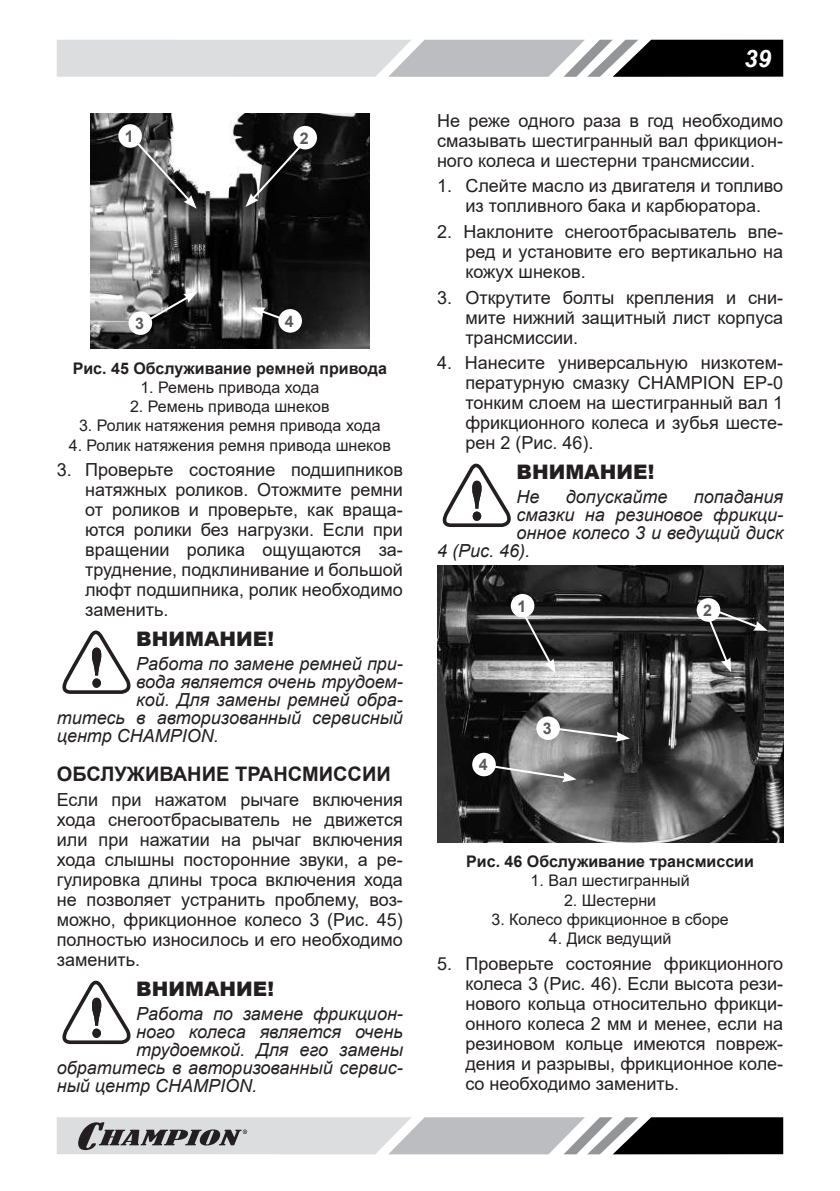
<style>
.page{position:relative;width:840px;height:1191px;background:#fff}
.page>*{position:absolute;margin:0;border:0;box-sizing:border-box;transform-origin:0 0}
.t1{font:italic 700 24px "Arial";color:#fff}
.t2{font:900 20px "Arial";color:#231f20}
.t3{font:700 20px "Arial";color:#231f20}
.t4{font:18px/20px "Arial";color:#231f20;text-align:justify}
.t5{font:italic 18px "Arial";color:#231f20}
.t6{font:16px "Arial";color:#231f20}
.t7{font:700 16px "Arial";color:#231f20}
.t8{font:700 16px "Arial";color:#57585a}
</style>
<div class="page">
<svg style="left:57px;top:40px;width:725px;height:37px;background:#a7a8aa"></svg>
<svg style="left:57px;top:1117px;width:725px;height:37px;background:#9c9d9e"></svg>
<img style="left:90px;top:113px;width:279px;height:236px">
<svg style="left:132px;top:137px;width:64px;height:72px"></svg>
<svg style="left:245px;top:135px;width:66px;height:72px;background:#303030"></svg>
<svg style="left:132px;top:291px;width:66px;height:39px;background:#535353"></svg>
<svg style="left:251px;top:307px;width:43px;height:18px"></svg>
<div style="left:118px;top:124px;width:24px;height:24px;background:#fff;border-radius:50%"></div>
<div style="left:293px;top:126px;width:24px;height:23px;background:#fff;border-radius:50%"></div>
<div style="left:128px;top:311px;width:24px;height:24px;background:#fff;border-radius:50%"></div>
<div style="left:278px;top:309px;width:24px;height:24px;background:#fff;border-radius:50%"></div>
<svg style="left:62px;top:630px;width:69px;height:64px"></svg>
<svg style="left:62px;top:980px;width:69px;height:64px"></svg>
<svg style="left:442px;top:463px;width:69px;height:64px"></svg>
<img style="left:437px;top:565px;width:345px;height:277px">
<svg style="left:517px;top:605px;width:38px;height:68px;background:#505050"></svg>
<svg style="left:703px;top:604px;width:64px;height:68px;background:#353535"></svg>
<div style="left:510px;top:594px;width:24px;height:23px;background:#fff;border-radius:50%"></div>
<div style="left:696px;top:598px;width:23px;height:24px;background:#fff;border-radius:50%"></div>
<svg style="left:550px;top:726px;width:79px;height:16px"></svg>
<svg style="left:481px;top:762px;width:95px;height:20px;background:#7a7a7a"></svg>
<div style="left:536px;top:716px;width:23px;height:24px;background:#fff;border-radius:50%"></div>
<div style="left:472px;top:752px;width:23px;height:24px;background:#fff;border-radius:50%"></div>
<p class="t8" style="left:125px;top:125px;width:10px">1</p>
<p class="t8" style="left:300px;top:127px;width:10px">2</p>
<p class="t8" style="left:135px;top:312px;width:10px">3</p>
<p class="t8" style="left:285px;top:310px;width:10px">4</p>
<p class="t7" style="left:73px;top:357px;width:315px">Рис. 45 Обслуживание ремней привода</p>
<p class="t6" style="left:140px;top:376px;width:180px">1. Ремень привода хода</p>
<p class="t6" style="left:130px;top:395px;width:201px">2. Ремень привода шнеков</p>
<p class="t6" style="left:79px;top:414px;width:303px">3. Ролик натяжения ремня привода хода</p>
<p class="t6" style="left:69px;top:434px;width:323px">4. Ролик натяжения ремня привода шнеков</p>
<p class="t4" style="left:85px;top:460px;width:319px;text-indent:-28px">3. Проверьте состояние подшипников натяжных роликов. Отожмите ремни от роликов и проверьте, как враща&shy;ются ролики без нагрузки. Если при вращении ролика ощущаются за&shy;труднение, подклинивание и большой люфт подшипника, ролик необходимо заменить.</p>
<p class="t2" style="left:136px;top:624px;width:139px">ВНИМАНИЕ!</p>
<p class="t5" style="left:136px;top:651px;width:268px">Работа по замене ремней при-</p>
<p class="t5" style="left:136px;top:669px;width:268px">вода является очень трудоем-</p>
<p class="t5" style="left:136px;top:687px;width:268px">кой. Для замены ремней обра-</p>
<p class="t5" style="left:57px;top:705px;width:347px">титесь в авторизованный сервисный</p>
<p class="t5" style="left:57px;top:723px;width:164px">центр CHAMPION.</p>
<p class="t3" style="left:57px;top:759px;width:335px">ОБСЛУЖИВАНИЕ ТРАНСМИССИИ</p>
<p class="t4" style="left:57px;top:790px;width:347px">Если при нажатом рычаге включения хода снегоотбрасыватель не движется или при нажатии на рычаг включения хода слышны посторонние звуки, а ре&shy;гулировка длины троса включения хода не позволяет устранить проблему, воз&shy;можно, фрикционное колесо 3 (Рис. 45) полностью износилось и его необходимо заменить.</p>
<p class="t2" style="left:136px;top:974px;width:139px">ВНИМАНИЕ!</p>
<p class="t5" style="left:136px;top:1001px;width:268px">Работа по замене фрикцион-</p>
<p class="t5" style="left:136px;top:1019px;width:268px">ного колеса является очень</p>
<p class="t5" style="left:136px;top:1037px;width:268px">трудоемкой. Для его замены</p>
<p class="t5" style="left:57px;top:1055px;width:347px">обратитесь в авторизованный сервис-</p>
<p class="t5" style="left:57px;top:1073px;width:202px">ный центр CHAMPION.</p>
<h1 class="t1" style="left:743px;top:42px;width:28px">39</h1>
<p class="t4" style="left:437px;top:110px;width:347px">Не реже одного раза в год необходимо смазывать шестигранный вал фрикцион&shy;ного колеса и шестерни трансмиссии.</p>
<p class="t4" style="left:437px;top:176px;width:347px;text-align:center">1. Слейте масло из двигателя и топливо из топливного бака и карбюратора.</p>
<p class="t4" style="left:465px;top:221px;width:319px;text-indent:-28px">2. Наклоните снегоотбрасыватель впе&shy;ред и установите его вертикально на кожух шнеков.</p>
<p class="t4" style="left:465px;top:287px;width:319px;text-indent:-28px">3. Открутите болты крепления и сни&shy;мите нижний защитный лист корпуса трансмиссии.</p>
<p class="t4" style="left:465px;top:353px;width:319px;text-indent:-28px">4. Нанесите универсальную низкотем&shy;пературную смазку CHAMPION EP-0 тонким слоем на шестигранный вал 1 фрикционного колеса и зубья шесте&shy;рен 2 (Рис. 46).</p>
<p class="t2" style="left:516px;top:457px;width:139px">ВНИМАНИЕ!</p>
<p class="t5" style="left:516px;top:485px;width:25px">Не</p>
<p class="t5" style="left:565px;top:485px;width:103px">допускайте</p>
<p class="t5" style="left:693px;top:485px;width:91px">попадания</p>
<p class="t5" style="left:516px;top:503px;width:268px">смазки на резиновое фрикци-</p>
<p class="t5" style="left:516px;top:521px;width:268px">онное колесо 3 и ведущий диск</p>
<p class="t5" style="left:437px;top:539px;width:95px">4 (Рис. 46).</p>
<p class="t8" style="left:517px;top:594px;width:10px">1</p>
<p class="t8" style="left:702px;top:599px;width:10px">2</p>
<p class="t8" style="left:478px;top:753px;width:10px">4</p>
<p class="t8" style="left:542px;top:717px;width:10px">3</p>
<p class="t7" style="left:466px;top:850px;width:289px">Рис. 46 Обслуживание трансмиссии</p>
<p class="t6" style="left:530px;top:869px;width:160px">1. Вал шестигранный</p>
<p class="t6" style="left:563px;top:889px;width:94px">2. Шестерни</p>
<p class="t6" style="left:491px;top:908px;width:239px">3. Колесо фрикционное в сборе</p>
<p class="t6" style="left:548px;top:927px;width:124px">4. Диск ведущий</p>
<p class="t4" style="left:465px;top:953px;width:319px;text-indent:-28px">5. Проверьте состояние фрикционного колеса 3 (Рис. 46). Если высота рези&shy;нового кольца относительно фрикци&shy;онного колеса 2 мм и менее, если на резиновом кольце имеются повреж&shy;дения и разрывы, фрикционное коле&shy;со необходимо заменить.</p>
</div>
